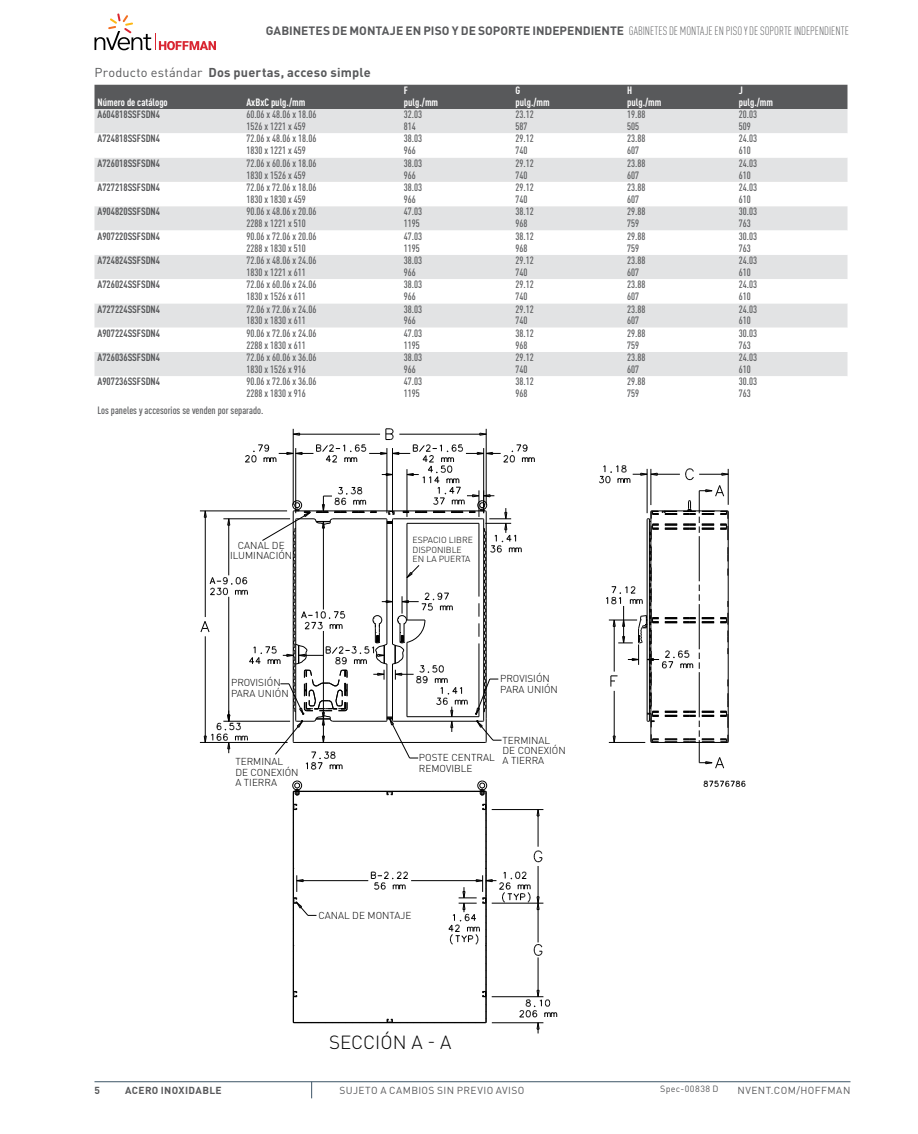
<style>
.page{position:relative;width:918px;height:1134px;background:#fff}
.page>*{position:absolute;margin:0;border:0;box-sizing:border-box;transform-origin:0 0}
.t1{font:300 18.75px "DIN Pro";color:#000}
.t2{font:700 12.75px "DIN Pro";letter-spacing:.015em;color:#58595b}
.t3{font:700 12px "DIN Pro";letter-spacing:-.005em;color:#58595b}
.t4{font:500 condensed 10.5px/12px "DIN Pro";color:#58595b}
.t5{font:700 condensed 10.5px "DIN Pro";color:#58595b}
.t6{font:700 condensed 10.5px/12px "DIN Pro";color:#fff}
.t7{font:10.2px "DIN Pro";letter-spacing:.04em;color:#58595b}
.t8{font:700 10.2px "DIN Pro";letter-spacing:.03em;color:#58595b}
.t9{font:300 9.9px/10.4px "DIN Pro";color:#000}
.t10{font:9px "DIN Pro";letter-spacing:.05em;color:#58595b}
.t11{font:300 8.7px/9px "DIN Pro";color:#000}
.s1{font-weight:300;font-stretch:condensed}
.s2{font-weight:400}
</style>
<div class="page">
<svg style="left:95px;top:14px;width:121px;height:36px"></svg>
<hr style="left:94px;top:1081px;width:756px;height:1px;background:#3d5567">
<svg style="left:311px;top:1082px;width:1px;height:16px"></svg>
<div style="left:94px;top:85px;width:754px;height:24px;background:#58595b"></div>
<div style="left:94px;top:109px;width:754px;height:24px;background:#e2e3e4"></div>
<svg style="left:94px;top:158px;width:754px;height:218px;fill:#e2e3e4"></svg>
<hr style="left:492px;top:1023px;width:51px;height:1px;background:#000">
<hr style="left:294px;top:1022px;width:191px;height:1px;background:#000">
<hr style="left:294px;top:1023px;width:191px;height:1px;background:#000">
<hr style="left:294px;top:791px;width:191px;height:1px;background:#000">
<hr style="left:486px;top:792px;width:1px;height:230px;background:#000">
<hr style="left:293px;top:792px;width:1px;height:230px;background:#000">
<svg style="left:482px;top:1018px;width:5px;height:5px"></svg>
<svg style="left:482px;top:991px;width:5px;height:14px"></svg>
<svg style="left:386px;top:1019px;width:8px;height:3px"></svg>
<svg style="left:293px;top:1021px;width:12px;height:2px"></svg>
<svg style="left:294px;top:990px;width:4px;height:8px"></svg>
<svg style="left:386px;top:792px;width:7px;height:4px"></svg>
<svg style="left:294px;top:803px;width:4px;height:8px"></svg>
<svg style="left:474px;top:781px;width:13px;height:40px"></svg>
<svg style="left:292px;top:781px;width:13px;height:15px"></svg>
<hr style="left:411px;top:880px;width:72px;height:1px;background:#000">
<hr style="left:297px;top:880px;width:71px;height:1px;background:#000">
<svg style="left:294px;top:868px;width:22px;height:48px"></svg>
<svg style="left:371px;top:872px;width:37px;height:18px"></svg>
<hr style="left:492px;top:996px;width:51px;height:1px;background:#000">
<hr style="left:538px;top:957px;width:1px;height:40px;background:#000">
<svg style="left:519px;top:990px;width:38px;height:43px"></svg>
<hr style="left:492px;top:809px;width:51px;height:1px;background:#000">
<hr style="left:538px;top:866px;width:1px;height:37px;background:#000">
<hr style="left:538px;top:810px;width:1px;height:37px;background:#000">
<svg style="left:536px;top:809px;width:4px;height:8px"></svg>
<svg style="left:534px;top:850px;width:9px;height:12px"></svg>
<svg style="left:448px;top:868px;width:95px;height:96px"></svg>
<svg style="left:200px;top:428px;width:335px;height:342px"></svg>
<svg style="left:599px;top:465px;width:130px;height:304px"></svg>
<hr style="left:652px;top:511px;width:75px;height:1px;background:#000">
<hr style="left:728px;top:512px;width:1px;height:230px;background:#000">
<svg style="left:704px;top:781px;width:42px;height:6px"></svg>
<p class="t3" style="left:266px;top:21px;width:585px">GABINETES DE MONTAJE EN PISO Y DE SOPORTE INDEPENDIENTE <span class="s1">GABINETES DE MONTAJE EN PISO Y DE SOPORTE INDEPENDIENTE</span></p>
<p class="t2" style="left:94px;top:62px;width:278px"><span class="s2">Producto estándar</span> Dos puertas, acceso simple</p>
<p class="t6" style="left:98px;top:95px;width:72px">Número de catálogo</p>
<p class="t6" style="left:246px;top:95px;width:60px">AxBxC pulg./mm</p>
<p class="t6" style="left:404px;top:83px;width:36px">F pulg./mm</p>
<p class="t6" style="left:516px;top:83px;width:36px">G pulg./mm</p>
<p class="t6" style="left:627px;top:83px;width:36px">H pulg./mm</p>
<p class="t6" style="left:739px;top:83px;width:36px">J pulg./mm</p>
<p class="t5" style="left:97px;top:106px;width:64px">A604818SSFSDN4</p>
<p class="t4" style="left:246px;top:108px;width:72px">60.06 x 48.06 x 18.06<br>1526 x 1221 x 459</p>
<p class="t4" style="left:404px;top:108px;width:20px">32.03<br>814</p>
<p class="t4" style="left:516px;top:108px;width:20px">23.12<br>587</p>
<p class="t4" style="left:627px;top:108px;width:20px">19.88<br>505</p>
<p class="t4" style="left:739px;top:108px;width:20px">20.03<br>509</p>
<p class="t5" style="left:97px;top:131px;width:64px">A724818SSFSDN4</p>
<p class="t4" style="left:246px;top:132px;width:72px">72.06 x 48.06 x 18.06<br>1830 x 1221 x 459</p>
<p class="t4" style="left:404px;top:132px;width:20px">38.03<br>966</p>
<p class="t4" style="left:516px;top:132px;width:20px">29.12<br>740</p>
<p class="t4" style="left:627px;top:132px;width:20px">23.88<br>607</p>
<p class="t4" style="left:739px;top:132px;width:20px">24.03<br>610</p>
<p class="t5" style="left:97px;top:155px;width:64px">A726018SSFSDN4</p>
<p class="t4" style="left:246px;top:156px;width:72px">72.06 x 60.06 x 18.06<br>1830 x 1526 x 459</p>
<p class="t4" style="left:404px;top:156px;width:20px">38.03<br>966</p>
<p class="t4" style="left:516px;top:156px;width:20px">29.12<br>740</p>
<p class="t4" style="left:627px;top:156px;width:20px">23.88<br>607</p>
<p class="t4" style="left:739px;top:156px;width:20px">24.03<br>610</p>
<p class="t5" style="left:97px;top:179px;width:64px">A727218SSFSDN4</p>
<p class="t4" style="left:246px;top:180px;width:72px">72.06 x 72.06 x 18.06<br>1830 x 1830 x 459</p>
<p class="t4" style="left:404px;top:180px;width:20px">38.03<br>966</p>
<p class="t4" style="left:516px;top:180px;width:20px">29.12<br>740</p>
<p class="t4" style="left:627px;top:180px;width:20px">23.88<br>607</p>
<p class="t4" style="left:739px;top:180px;width:20px">24.03<br>610</p>
<p class="t5" style="left:97px;top:204px;width:64px">A904820SSFSDN4</p>
<p class="t4" style="left:246px;top:205px;width:72px">90.06 x 48.06 x 20.06<br>2288 x 1221 x 510</p>
<p class="t4" style="left:404px;top:205px;width:20px">47.03<br>1195</p>
<p class="t4" style="left:516px;top:205px;width:20px">38.12<br>968</p>
<p class="t4" style="left:627px;top:205px;width:20px">29.88<br>759</p>
<p class="t4" style="left:739px;top:205px;width:20px">30.03<br>763</p>
<p class="t5" style="left:97px;top:228px;width:64px">A907220SSFSDN4</p>
<p class="t4" style="left:246px;top:229px;width:72px">90.06 x 72.06 x 20.06<br>2288 x 1830 x 510</p>
<p class="t4" style="left:404px;top:229px;width:20px">47.03<br>1195</p>
<p class="t4" style="left:516px;top:229px;width:20px">38.12<br>968</p>
<p class="t4" style="left:627px;top:229px;width:20px">29.88<br>759</p>
<p class="t4" style="left:739px;top:229px;width:20px">30.03<br>763</p>
<p class="t5" style="left:97px;top:252px;width:64px">A724824SSFSDN4</p>
<p class="t4" style="left:246px;top:253px;width:72px">72.06 x 48.06 x 24.06<br>1830 x 1221 x 611</p>
<p class="t4" style="left:404px;top:253px;width:20px">38.03<br>966</p>
<p class="t4" style="left:516px;top:253px;width:20px">29.12<br>740</p>
<p class="t4" style="left:627px;top:253px;width:20px">23.88<br>607</p>
<p class="t4" style="left:739px;top:253px;width:20px">24.03<br>610</p>
<p class="t5" style="left:97px;top:277px;width:64px">A726024SSFSDN4</p>
<p class="t4" style="left:246px;top:278px;width:72px">72.06 x 60.06 x 24.06<br>1830 x 1526 x 611</p>
<p class="t4" style="left:404px;top:278px;width:20px">38.03<br>966</p>
<p class="t4" style="left:516px;top:278px;width:20px">29.12<br>740</p>
<p class="t4" style="left:627px;top:278px;width:20px">23.88<br>607</p>
<p class="t4" style="left:739px;top:278px;width:20px">24.03<br>610</p>
<p class="t5" style="left:97px;top:301px;width:64px">A727224SSFSDN4</p>
<p class="t4" style="left:246px;top:302px;width:72px">72.06 x 72.06 x 24.06<br>1830 x 1830 x 611</p>
<p class="t4" style="left:404px;top:302px;width:20px">38.03<br>966</p>
<p class="t4" style="left:516px;top:302px;width:20px">29.12<br>740</p>
<p class="t4" style="left:627px;top:302px;width:20px">23.88<br>607</p>
<p class="t4" style="left:739px;top:302px;width:20px">24.03<br>610</p>
<p class="t5" style="left:97px;top:325px;width:64px">A907224SSFSDN4</p>
<p class="t4" style="left:246px;top:326px;width:72px">90.06 x 72.06 x 24.06<br>2288 x 1830 x 611</p>
<p class="t4" style="left:404px;top:326px;width:20px">47.03<br>1195</p>
<p class="t4" style="left:516px;top:326px;width:20px">38.12<br>968</p>
<p class="t4" style="left:627px;top:326px;width:20px">29.88<br>759</p>
<p class="t4" style="left:739px;top:326px;width:20px">30.03<br>763</p>
<p class="t5" style="left:97px;top:349px;width:64px">A726036SSFSDN4</p>
<p class="t4" style="left:246px;top:351px;width:72px">72.06 x 60.06 x 36.06<br>1830 x 1526 x 916</p>
<p class="t4" style="left:404px;top:351px;width:20px">38.03<br>966</p>
<p class="t4" style="left:516px;top:351px;width:20px">29.12<br>740</p>
<p class="t4" style="left:627px;top:351px;width:20px">23.88<br>607</p>
<p class="t4" style="left:739px;top:351px;width:20px">24.03<br>610</p>
<p class="t5" style="left:97px;top:374px;width:64px">A907236SSFSDN4</p>
<p class="t4" style="left:246px;top:375px;width:72px">90.06 x 72.06 x 36.06<br>2288 x 1830 x 916</p>
<p class="t4" style="left:404px;top:375px;width:20px">47.03<br>1195</p>
<p class="t4" style="left:516px;top:375px;width:20px">38.12<br>968</p>
<p class="t4" style="left:627px;top:375px;width:20px">29.88<br>759</p>
<p class="t4" style="left:739px;top:375px;width:20px">30.03<br>763</p>
<p class="t4" style="left:97px;top:403px;width:167px">Los paneles y accesorios se venden por separado.</p>
<p class="t9" style="left:230px;top:539px;width:64px;text-align:center">CANAL DE<br>ILUMINACIÓN</p>
<p class="t11" style="left:413px;top:535px;width:62px">ESPACIO LIBRE<br>DISPONIBLE<br>EN LA PUERTA</p>
<p class="t9" style="left:231px;top:677px;width:59px">PROVISIÓN<br>PARA UNIÓN</p>
<p class="t9" style="left:500px;top:673px;width:59px">PROVISIÓN<br>PARA UNIÓN</p>
<p class="t9" style="left:235px;top:756px;width:65px">TERMINAL<br>DE CONEXIÓN<br>A TIERRA</p>
<p class="t9" style="left:502px;top:734px;width:65px">TERMINAL<br>DE CONEXIÓN</p>
<p class="t9" style="left:419px;top:752px;width:127px">POSTE CENTRAL A TIERRA<br>REMOVIBLE</p>
<p class="t9" style="left:318px;top:910px;width:95px">CANAL DE MONTAJE</p>
<h1 class="t1" style="left:329px;top:1027px;width:124px">SECCIÓN A - A</h1>
<p class="t8" style="left:94px;top:1081px;width:7px">5</p>
<p class="t8" style="left:125px;top:1081px;width:98px">ACERO INOXIDABLE</p>
<p class="t7" style="left:339px;top:1082px;width:187px">SUJETO A CAMBIOS SIN PREVIO AVISO</p>
<p class="t10" style="left:660px;top:1082px;width:60px">Spec-00838 D</p>
<p class="t7" style="left:737px;top:1082px;width:115px">NVENT.COM/HOFFMAN</p>
</div>
